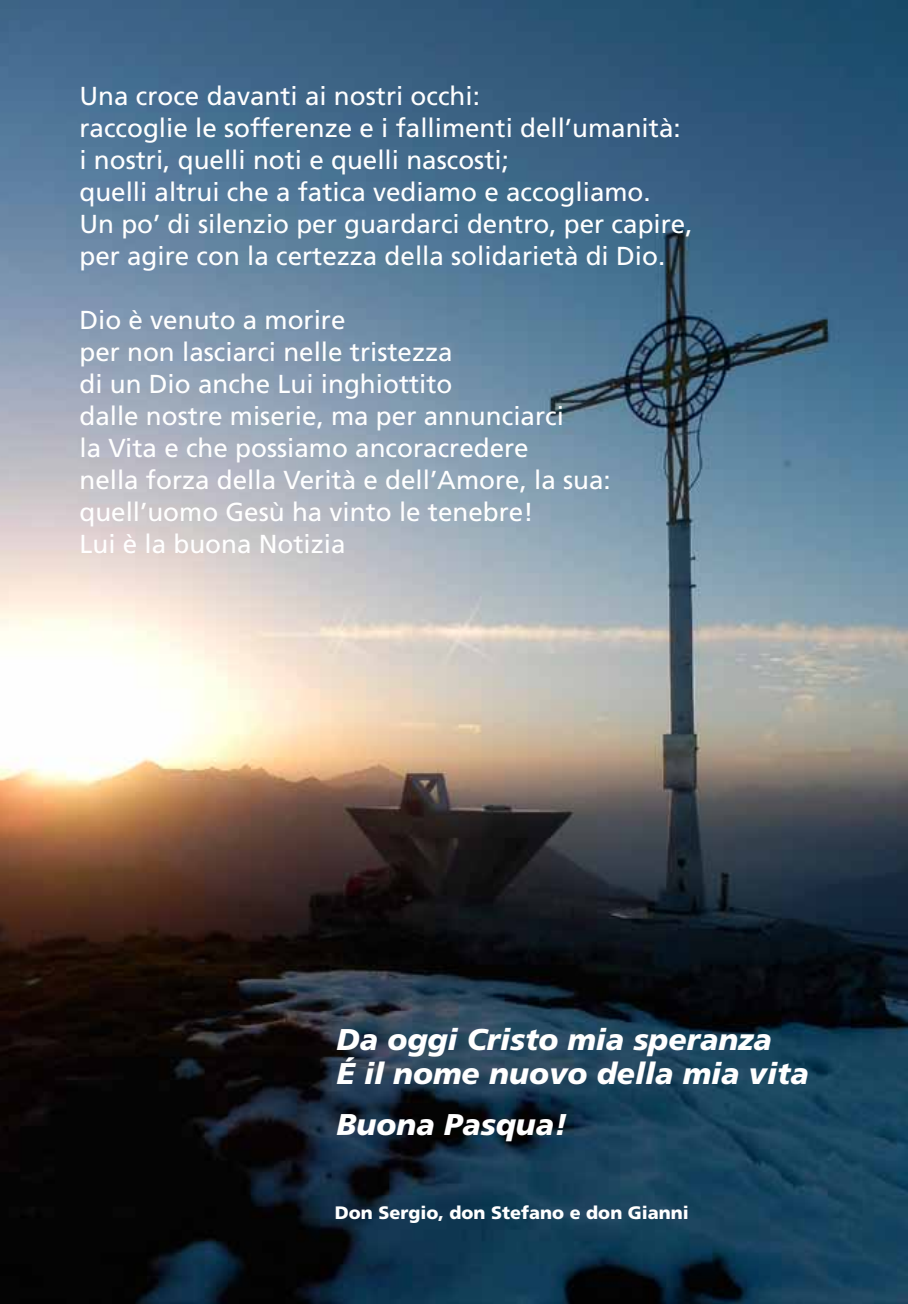
<style>
.page{position:relative;width:908px;height:1304px;background:#fff}
.page>*{position:absolute;margin:0;border:0;box-sizing:border-box;transform-origin:0 0}
.t1{font:italic 900 30px/34px "Frutiger";color:#fff}
.t2{font:26px/32px "Frutiger";color:#fff}
.t3{font:900 18px "Frutiger";color:#fff}
</style>
<div class="page">
<img style="left:0;top:0;width:907px;height:1304px">
<p class="t2" style="left:79px;top:80px;width:614px">U na croce davanti ai nostri occhi:<br>raccoglie le sofferenze e i fallimenti dell’umanità: i nostri, quelli noti e quelli nascosti;<br>quelli altrui che a fatica vediamo e accogliamo.<br>U n po’ di silenzio per guardarci dentro, per capire, per agire con la certezza della solidarietà di Dio.</p>
<p class="t2" style="left:79px;top:304px;width:532px">Dio è venuto a morire<br>per non lasciarci nelle tristezza<br>di un Dio anche Lui inghiottito<br>dalle nostre miserie, ma per annunciarci<br>la Vita e che possiamo ancoracredere<br>nella forza della Verità e dell’Amore, la sua: quell’uomo Gesù ha vinto le tenebre!<br>Lui è la buona Notizia</p>
<p class="t1" style="left:336px;top:1022px;width:473px">Da oggi Cristo mia speranza<br>É il nome nuovo della mia vita</p>
<p class="t1" style="left:336px;top:1107px;width:232px">Buona Pasqua!</p>
<p class="t3" style="left:334px;top:1202px;width:355px">Don Sergio, don Stefano e don Gianni</p>
</div>
